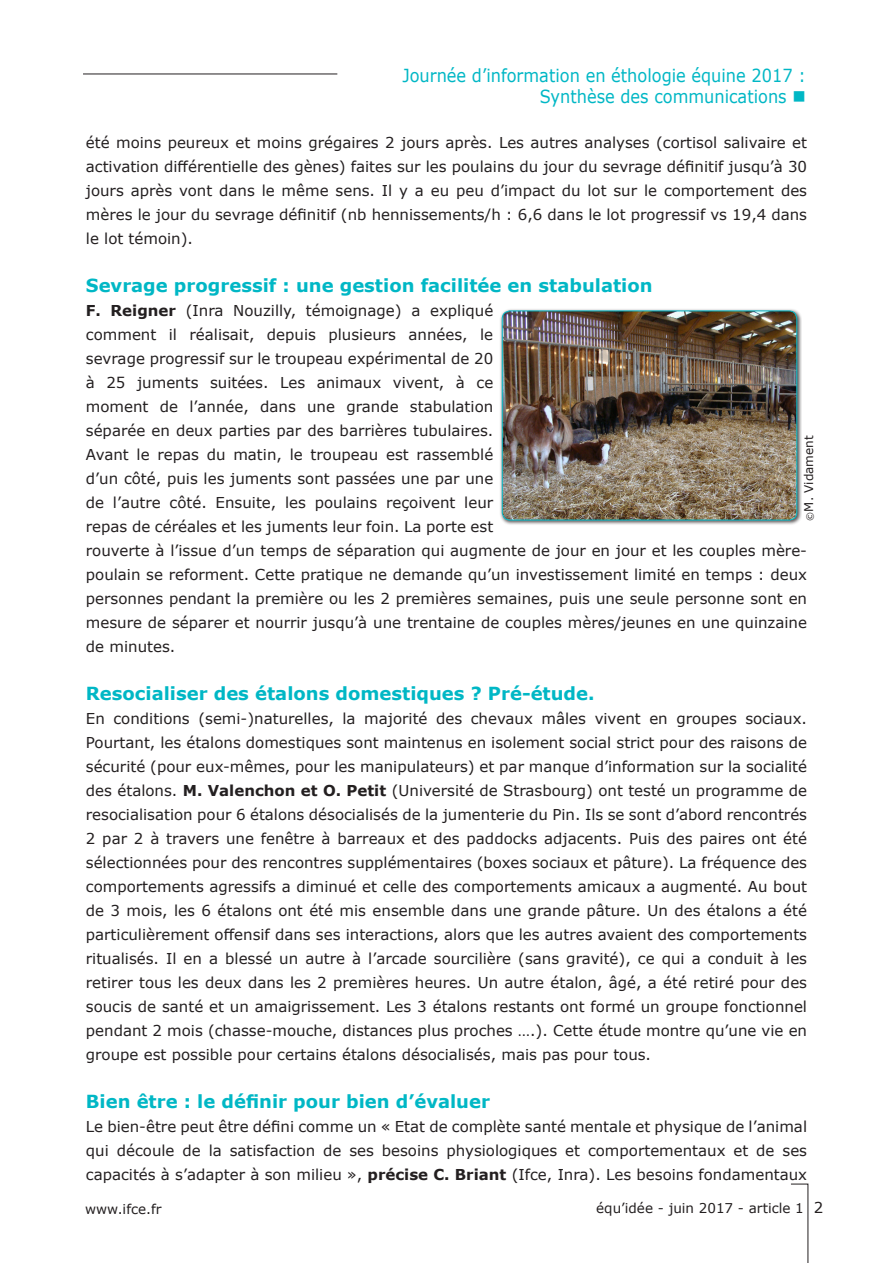
<style>
.page{position:relative;width:893px;height:1263px;background:#fff}
.page>*{position:absolute;margin:0;border:0;box-sizing:border-box;transform-origin:0 0}
.t1{font:700 18px "Verdana";color:#00b7c5}
.t2{font:18px "Verdana";color:#00b7c5;scale:.9 1}
.Normal_e{font:15px/24px "Verdana";color:#231f20;text-align:justify}
.t3{font:13.5px "Verdana";color:#231f20}
.t4{font:12px "Verdana";color:#231f20}
.s1{font-weight:700}
.s2{font-size:9px}
</style>
<div class="page">
<svg style="left:791px;top:1183px;width:18px;height:80px"></svg>
<hr style="left:83px;top:74px;width:254px;height:1px;background:#231f20">
<div style="left:500px;top:308px;width:302px;height:217px;background:#231f20;opacity:.75"></div>
<img style="left:502px;top:311px;width:295px;height:209px">
<div style="left:502px;top:310px;width:295px;height:211px;border:1px solid #00b7c5;border-radius:8px"></div>
<p class="t2" style="left:402px;top:63px;width:450px">Journée d’information en éthologie équine 2017 :</p>
<p class="t2" style="left:540px;top:84px;width:297px">Synthèse des communications ■</p>
<p class="Normal_e" style="left:86px;top:130px;width:723px">été moins peureux et moins grégaires 2 jours après. Les autres analyses (cortisol salivaire et activation différentielle des gènes) faites sur les poulains du jour du sevrage définitif jusqu’à 30 jours après vont dans le même sens. Il y a eu peu d’impact du lot sur le comportement des mères le jour du sevrage définitif (nb hennissements/h : 6,6 dans le lot progressif vs 19,4 dans le lot témoin).</p>
<p class="t1" style="left:86px;top:272px;width:568px">Sevrage progressif : une gestion facilitée en stabulation</p>
<p class="Normal_e" style="left:86px;top:298px;width:723px;text-align:left"><span class="s1">F. Reigner</span> (Inra Nouzilly, témoignage) a expliqué<br>comment il réalisait, depuis plusieurs années, le<br>sevrage progressif sur le troupeau expérimental de 20<br>à 25 juments suitées. Les animaux vivent, à ce<br>moment de l’année, dans une grande stabulation<br>séparée en deux parties par des barrières tubulaires.<br>Avant le repas du matin, le troupeau est rassemblé<br>d’un côté, puis les juments sont passées une par une<br>de l’autre côté. Ensuite, les poulains reçoivent leur<br>repas de céréales et les juments leur foin. La porte est<br>rouverte à l’issue d’un temps de séparation qui augmente de jour en jour et les couples mère&shy;poulain se reforment. Cette pratique ne demande qu’un investissement limité en temps : deux personnes pendant la première ou les 2 premières semaines, puis une seule personne sont en mesure de séparer et nourrir jusqu’à une trentaine de couples mères/jeunes en une quinzaine de minutes.</p>
<p class="t1" style="left:86px;top:680px;width:510px">Resocialiser des étalons domestiques ? Pré-étude.</p>
<p class="Normal_e" style="left:86px;top:706px;width:723px">En conditions (semi-)naturelles, la majorité des chevaux mâles vivent en groupes sociaux.<br>Pourtant, les étalons domestiques sont maintenus en isolement social strict pour des raisons de sécurité (pour eux-mêmes, pour les manipulateurs) et par manque d’information sur la socialité des étalons. <span class="s1">M. Valenchon et O. Petit</span> (Université de Strasbourg) ont testé un programme de resocialisation pour 6 étalons désocialisés de la jumenterie du Pin. Ils se sont d’abord rencontrés 2 par 2 à travers une fenêtre à barreaux et des paddocks adjacents. Puis des paires ont été sélectionnées pour des rencontres supplémentaires (boxes sociaux et pâture). La fréquence des comportements agressifs a diminué et celle des comportements amicaux a augmenté. Au bout de 3 mois, les 6 étalons ont été mis ensemble dans une grande pâture. Un des étalons a été particulièrement offensif dans ses interactions, alors que les autres avaient des comportements ritualisés. Il en a blessé un autre à l’arcade sourcilière (sans gravité), ce qui a conduit à les retirer tous les deux dans les 2 premières heures. Un autre étalon, âgé, a été retiré pour des soucis de santé et un amaigrissement. Les 3 étalons restants ont formé un groupe fonctionnel pendant 2 mois (chasse-mouche, distances plus proches ….). Cette étude montre qu’une vie en groupe est possible pour certains étalons désocialisés, mais pas pour tous.</p>
<p class="t1" style="left:86px;top:1088px;width:406px">Bien être : le définir pour bien d’évaluer</p>
<p class="Normal_e" style="left:86px;top:1114px;width:723px">Le bien-être peut être défini comme un « Etat de complète santé mentale et physique de l’animal qui découle de la satisfaction de ses besoins physiologiques et comportementaux et de ses capacités à s’adapter à son milieu », <span class="s1">précise C. Briant</span> (Ifce, Inra). Les besoins fondamentaux</p>
<p class="t4" style="left:801px;top:521px;width:87px;rotate:-90deg"><span class="s2">©</span>M. Vidament</p>
<p class="t3" style="left:85px;top:1200px;width:78px">www.ifce.fr</p>
<p class="t3" style="left:596px;top:1199px;width:209px">équ’idée - juin 2017 - article 1</p>
<p class="Normal_e" style="left:814px;top:1195px;width:11px">2</p>
</div>
